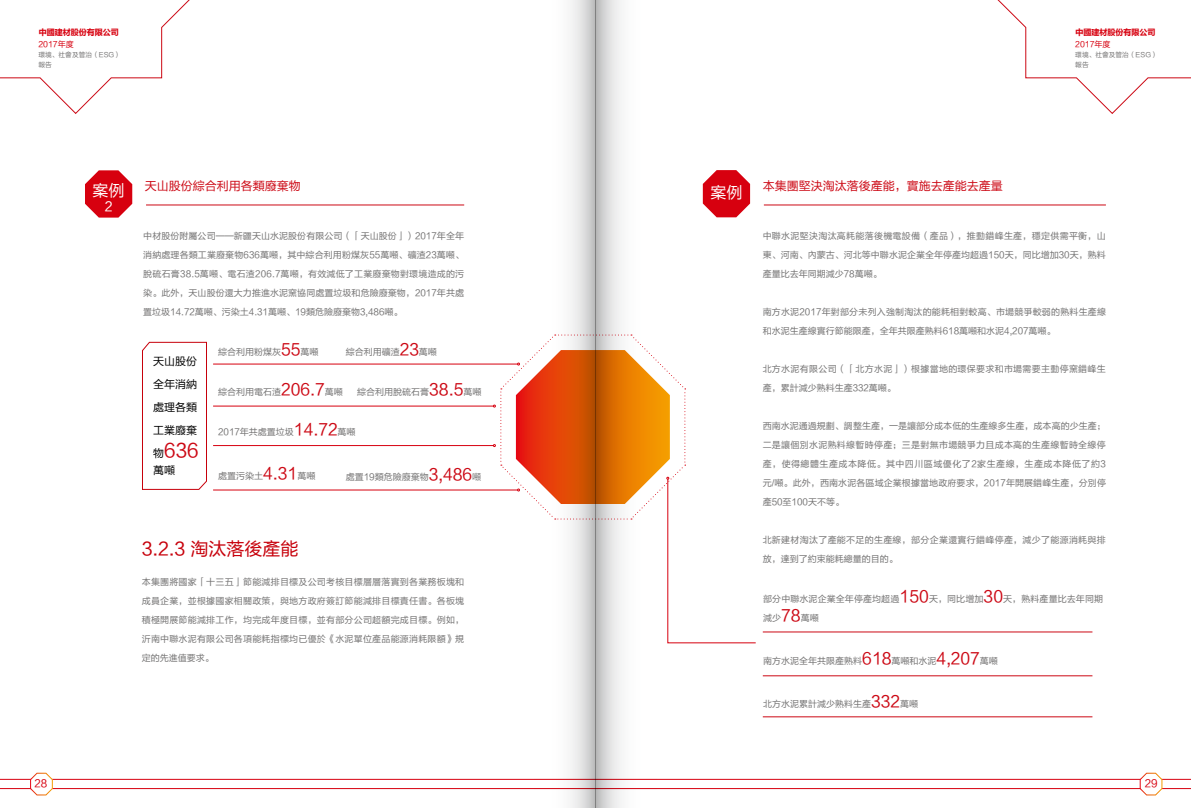
<style>
.page{position:relative;width:1191px;height:808px;background:#fff}
.page>*{position:absolute;margin:0;border:0;box-sizing:border-box;transform-origin:0 0}
.t1{font:19px "FZLTHK GBK1 0";color:#cc0814}
.t2{font:18px "FZLTHK GBK1 0";color:#c7000b}
.t3{font:16px "FZLTHK GBK1 0";color:#fff}
.t4{font:13px "FZLTHK GBK1 0";color:#fff}
.t5{font:12px "FZLTHK GBK1 0";color:#cc0814}
.t6{font:11px/23px "FZLTHK GBK1 0";color:#000;text-align:justify}
.t7{font:10.5px "FZLTHK GBK1 0";color:#d7000f}
.t8{font:9px/19px "FZLTHK GBK1 0";color:#727171;text-align:justify}
.t9{font:9px/19px "FZLTHK GBK1 0";letter-spacing:.03em;color:#727171}
.t10{font:9px/19px "FZLTHK GBK1 0";letter-spacing:.02em;color:#727171}
.t11{font:700 8px "Microsoft Ya Hei";color:#d7000f}
.t12{font:8px "FZLTHK GBK1 0";color:#d7000f}
.t13{font:6.7px/10px "FZLTHK GBK1 0";color:#727171}
.s1{font-size:11px;color:#000}
.s2{font-size:16px;color:#cc0814}
</style>
<div class="page">
<svg style="left:0;top:0;width:190px;height:114px"></svg>
<svg style="left:997px;top:0;width:194px;height:114px"></svg>
<svg style="left:0;top:772px;width:1191px;height:23px"></svg>
<svg style="left:595px;top:0;width:61px;height:808px"></svg>
<svg style="left:534px;top:0;width:61px;height:808px"></svg>
<svg style="left:85px;top:170px;width:47px;height:48px"></svg>
<hr style="left:146px;top:204px;width:318px;height:1px;background:#cc0814">
<svg style="left:703px;top:170px;width:47px;height:47px"></svg>
<hr style="left:764px;top:204px;width:342px;height:1px;background:#cc0814">
<hr style="left:213px;top:364px;width:304px;height:1px;background:#d7000f">
<hr style="left:213px;top:406px;width:280px;height:1px;background:#d7000f">
<hr style="left:213px;top:445px;width:280px;height:1px;background:#d7000f">
<hr style="left:213px;top:490px;width:304px;height:1px;background:#d7000f">
<hr style="left:763px;top:632px;width:329px;height:1px;background:#cc0814">
<hr style="left:763px;top:675px;width:329px;height:1px;background:#cc0814">
<hr style="left:763px;top:716px;width:329px;height:1px;background:#cc0814">
<svg style="left:493px;top:334px;width:263px;height:309px"></svg>
<svg style="left:142px;top:341px;width:65px;height:149px"></svg>
<p class="t11" style="left:39px;top:26px;width:81px">中國建材股份有限公司</p>
<p class="t11" style="left:1075px;top:26px;width:81px">中國建材股份有限公司</p>
<p class="t12" style="left:1075px;top:40px;width:37px">2017年度</p>
<p class="t13" style="left:1075px;top:50px;width:84px">環境、社會及管治（ESG）報告</p>
<p class="t12" style="left:38px;top:40px;width:37px">2017年度</p>
<p class="t13" style="left:38px;top:50px;width:84px">環境、社會及管治（ESG）報告</p>
<h3 class="t3" style="left:93px;top:181px;width:33px">案例</h3>
<h3 class="t5" style="left:145px;top:180px;width:157px">天山股份綜合利用各類廢棄物</h3>
<p class="t8" style="left:143px;top:227px;width:322px">中材股份附屬公司——新疆天山水泥股份有限公司（「天山股份」）2017年全年消納處理各類工業廢棄物636萬噸，其中綜合利用粉煤灰55萬噸、礦渣23萬噸、脫硫石膏38.5萬噸、電石渣206.7萬噸，有效減低了工業廢棄物對環境造成的污染。此外，天山股份還大力推進水泥窯協同處置垃圾和危險廢棄物，2017年共處置垃圾14.72萬噸、污染土4.31萬噸、19類危險廢棄物3,486噸。</p>
<h3 class="t4" style="left:105px;top:199px;width:9px">2</h3>
<p class="t6" style="left:153px;top:350px;width:45px">天山股份全年消納處理各類工業廢棄</p>
<h1 class="t1" style="left:153px;top:440px;width:47px"><span class="s1">物</span>636</h1>
<p class="t6" style="left:153px;top:459px;width:23px">萬噸</p>
<p class="t8" style="left:346px;top:342px;width:93px">綜合利用礦渣<span class="s2">23</span>萬噸</p>
<p class="t8" style="left:357px;top:383px;width:126px">綜合利用脫硫石膏<span class="s2">38.5</span>萬噸</p>
<p class="t8" style="left:218px;top:342px;width:102px">綜合利用粉煤灰<span class="s2">55</span>萬噸</p>
<p class="t8" style="left:218px;top:383px;width:126px">綜合利用電石渣<span class="s2">206.7</span>萬噸</p>
<p class="t8" style="left:218px;top:422px;width:139px">2017年共處置垃圾<span class="s2">14.72</span>萬噸</p>
<p class="t8" style="left:218px;top:466px;width:99px">處置污染土<span class="s2">4.31</span>萬噸</p>
<p class="t8" style="left:346px;top:467px;width:137px">處置19類危險廢棄物<span class="s2">3,486</span>噸</p>
<h2 class="t2" style="left:142px;top:539px;width:158px">3.2.3 淘汰落後產能</h2>
<p class="t8" style="left:142px;top:573px;width:324px">本集團將國家「十三五」節能減排目標及公司考核目標層層落實到各業務板塊和成員企業，並根據國家相關政策，與地方政府簽訂節能減排目標責任書。各板塊積極開展節能減排工作，均完成年度目標，並有部分公司超額完成目標。例如，沂南中聯水泥有限公司各項能耗指標均已優於《水泥單位產品能源消耗限額》規定的先進值要求。</p>
<h3 class="t3" style="left:710px;top:184px;width:33px">案例</h3>
<h3 class="t5" style="left:762px;top:180px;width:241px">本集團堅決淘汰落後產能，實施去產能去產量</h3>
<p class="t8" style="left:762px;top:226px;width:345px">中聯水泥堅決淘汰高耗能落後機電設備（產品），推動錯峰生產，穩定供需平衡，山東、河南、內蒙古、河北等中聯水泥企業全年停產均超過150天，同比增加30天，熟料產量比去年同期減少78萬噸。</p>
<p class="t10" style="left:762px;top:302px;width:345px">南方水泥2017年對部分未列入強制淘汰的能耗相對較高、市場競爭較弱的熟料生產線和水泥生產線實行節能限產，全年共限產熟料618萬噸和水泥4,207萬噸。</p>
<p class="t9" style="left:762px;top:359px;width:345px">北方水泥有限公司（「北方水泥」）根據當地的環保要求和市場需要主動停窯錯峰生產，累計減少熟料生產332萬噸。</p>
<p class="t8" style="left:762px;top:416px;width:345px">西南水泥通過規劃、調整生產，一是讓部分成本低的生產線多生產，成本高的少生產；二是讓個別水泥熟料線暫時停產；三是對無市場競爭力且成本高的生產線暫時全線停產，使得總體生產成本降低。其中四川區域優化了2家生產線，生產成本降低了約3元/噸。此外，西南水泥各區域企業根據當地政府要求，2017年開展錯峰生產，分別停產50至100天不等。</p>
<p class="t9" style="left:762px;top:530px;width:345px">北新建材淘汰了產能不足的生產線，部分企業還實行錯峰停產，減少了能源消耗與排放，達到了約束能耗總量的目的。</p>
<p class="t8" style="left:763px;top:590px;width:341px">部分中聯水泥企業全年停產均超過<span class="s2">150</span>天，同比增加<span class="s2">30</span>天，熟料產量比去年同期減少<span class="s2">78</span>萬噸</p>
<p class="t8" style="left:763px;top:652px;width:236px">南方水泥全年共限產熟料<span class="s2">618</span>萬噸和水泥<span class="s2">4,207</span>萬噸</p>
<p class="t8" style="left:763px;top:694px;width:156px">北方水泥累計減少熟料生產<span class="s2">332</span>萬噸</p>
<p class="t7" style="left:34px;top:778px;width:14px">28</p>
<p class="t7" style="left:1144px;top:778px;width:14px">29</p>
</div>
